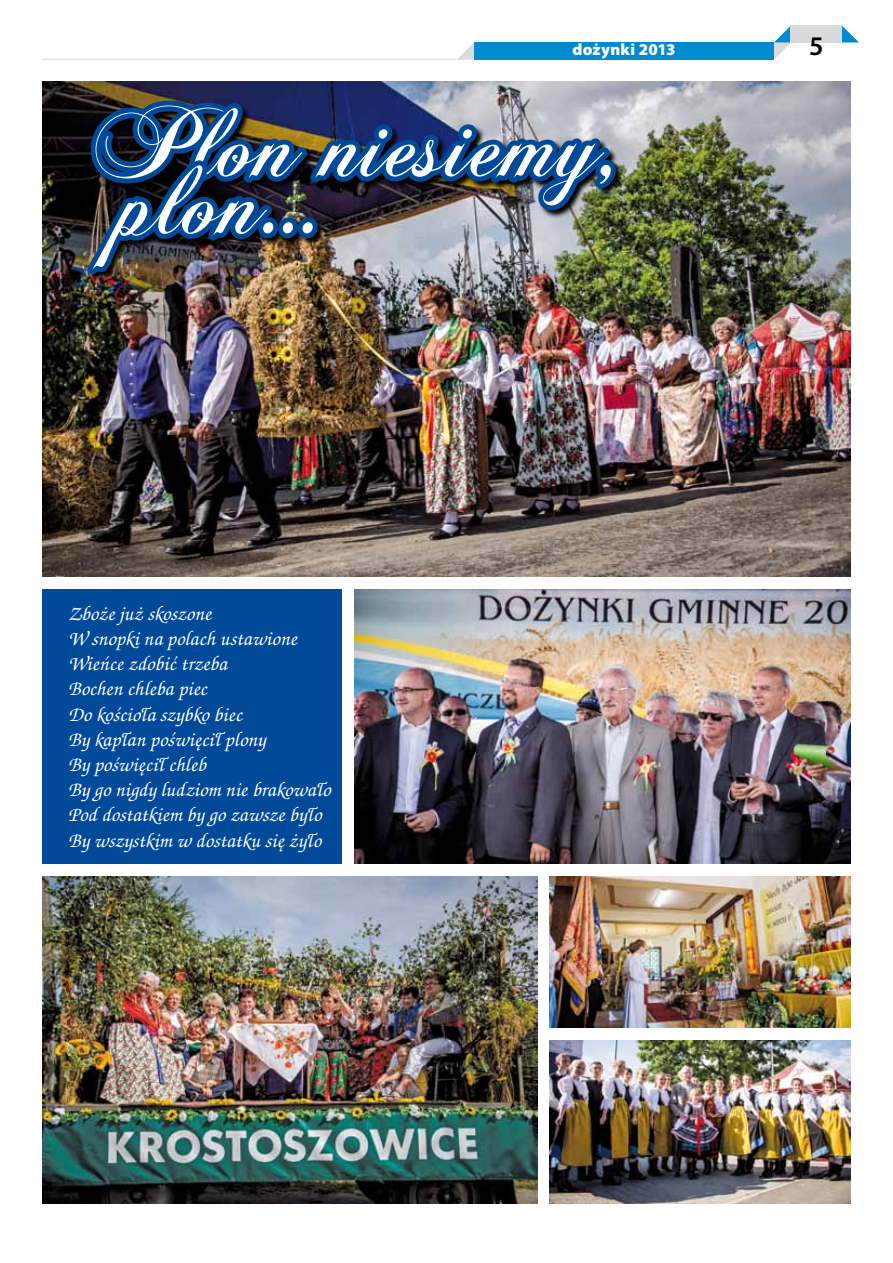
<style>
.page{position:relative;width:893px;height:1263px;background:#fff}
.page>*{position:absolute;margin:0;border:0;box-sizing:border-box;transform-origin:0 0}
.t1{font:101.55px "Chopin Script";letter-spacing:.01em;color:#fff}
.t2{font:600 27px "Myriad Pro";color:#000}
.t3{font:italic 500 21px/25.2px "Te X Gyre Chorus";color:#fff}
.t4{font:900 16.5px "Myriad Pro";letter-spacing:.015em;color:#fff}
</style>
<div class="page">
<div style="left:474px;top:43px;width:300px;height:17px;background:#008bd0"></div>
<svg style="left:774px;top:26px;width:17px;height:33px"></svg>
<svg style="left:457px;top:43px;width:17px;height:17px"></svg>
<svg style="left:842px;top:26px;width:17px;height:17px"></svg>
<div style="left:791px;top:26px;width:51px;height:17px;background:#d9dadb"></div>
<hr style="left:43px;top:59px;width:421px;height:1px;background:#d9dadb">
<div style="left:43px;top:589px;width:299px;height:275px;background:#004a99"></div>
<img style="left:355px;top:589px;width:495px;height:275px">
<img style="left:43px;top:82px;width:807px;height:495px">
<img style="left:54px;top:96px;width:569px;height:220px">
<div style="left:258px;top:217px;width:20px;height:21px;border:10px solid #004a99;border-radius:5px"></div>
<div style="left:278px;top:217px;width:20px;height:21px;border:10px solid #004a99;border-radius:5px"></div>
<div style="left:298px;top:217px;width:20px;height:21px;border:10px solid #004a99;border-radius:5px"></div>
<img style="left:549px;top:876px;width:301px;height:152px">
<img style="left:549px;top:1041px;width:301px;height:163px">
<img style="left:43px;top:876px;width:494px;height:328px">
<p class="t4" style="left:572px;top:40px;width:105px">dożynki 2013</p>
<p class="t2" style="left:809px;top:29px;width:16px">5</p>
<h1 class="t1" style="left:96px;top:81px;width:529px">Plon niesiemy,</h1>
<h1 class="t1" style="left:124px;top:138px;width:203px">plon...</h1>
<p class="t3" style="left:68px;top:599px;width:264px">Zboże już skoszone<br>W snopki na polach ustawione<br>Wieńce zdobić trzeba<br>Bochen chleba piec<br>Do kościoła szybko biec<br>By kapłan poświęcił plony<br>By poświęcił chleb<br>By go nigdy ludziom nie brakowało<br>Pod dostatkiem by go zawsze było<br>By wszystkim w dostatku się żyło</p>
</div>
